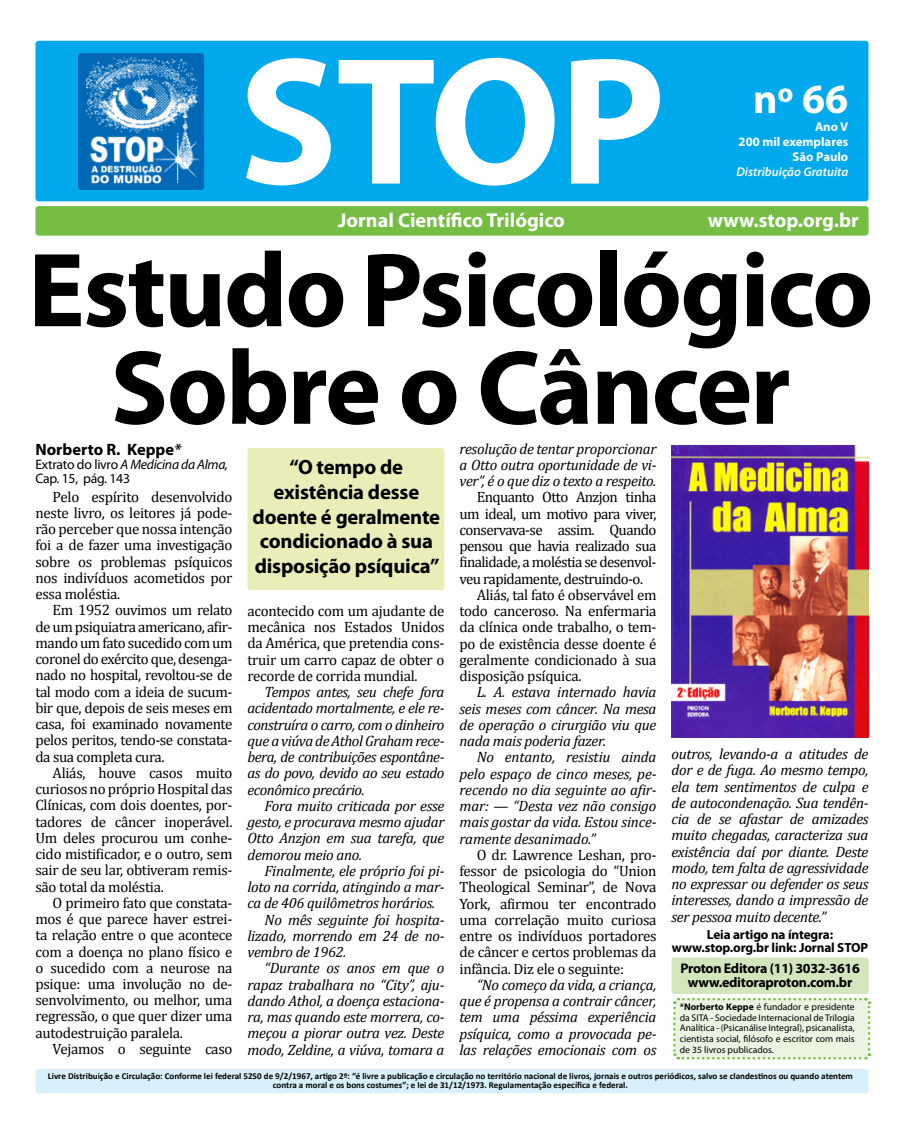
<style>
.page{position:relative;width:904px;height:1134px;background:#fff}
.page>*{position:absolute;margin:0;border:0;box-sizing:border-box;transform-origin:0 0}
.t1{font:700 183.25px "Myriad Pro";color:#fff}
.t2{font:700 106.38px/97.5px "Myriad Pro";letter-spacing:-.02em;color:#000;text-align:center}
.t3{font:700 41.62px "Myriad Pro";color:#fff}
.t4{font:700 20.62px/24.5px "Myriad Pro";letter-spacing:-.01em;color:#000;text-align:center}
.t5{font:700 20.12px "Myriad Pro";color:#fff}
.t6{font:700 16.5px "Myriad Pro";color:#000}
.t7{font:15px/16.2px "Cambria";letter-spacing:-.02em;color:#000;text-align:justify}
.t8{font:italic 15px/16.2px "Cambria";letter-spacing:-.02em;color:#000;text-align:justify}
.t9{font:15px "Cambria";letter-spacing:-.04em;color:#000}
.t10{font:700 14px/14px "Myriad Pro";letter-spacing:-.02em;color:#000;text-align:center}
.t11{font:13.75px/13.8px "Myriad Pro";letter-spacing:-.02em;color:#000}
.t12{font:700 13.25px/13.8px "Myriad Pro";letter-spacing:-.01em;color:#000;text-align:center}
.t13{font:700 12.75px/15px "Myriad Pro";color:#fff;text-align:right}
.t14{font:italic 600 12.75px "Myriad Pro";color:#fff}
.t15{font:9.62px/10.9px "Myriad Pro";color:#000;text-align:justify}
.t16{font:700 9px/9px "Calibri";color:#000;text-align:center}
.s1{font-weight:600;font-style:italic}
.s2{font-style:italic}
.s3{font-weight:600}
.s4{font-weight:700}
</style>
<div class="page">
<div style="left:35px;top:41px;width:833px;height:160px;background:#00a9eb;border-radius:3px"></div>
<div style="left:35px;top:206px;width:833px;height:30px;background:#75bd43;border-radius:3px"></div>
<img style="left:78px;top:55px;width:126px;height:135px">
<div style="left:671px;top:957px;width:197px;height:37px;background:#d1e6bd;border-radius:3px"></div>
<div style="left:247px;top:448px;width:197px;height:142px;background:#e9eeb9;border-radius:3px"></div>
<div style="left:35px;top:1069px;width:833px;height:24px;background:#d7f0fc;border-radius:3px"></div>
<svg style="left:673px;top:997px;width:198px;height:63px;background:#e6f2dc"></svg>
<img style="left:671px;top:445px;width:197px;height:292px">
<h1 class="t1" style="left:239px;top:2px;width:428px">STOP</h1>
<h3 class="t5" style="left:338px;top:207px;width:228px">Jornal Científico Trilógico</h3>
<h3 class="t5" style="left:707px;top:207px;width:152px">www.stop.org.br</h3>
<h3 class="t3" style="left:753px;top:72px;width:97px">nº 66</h3>
<p class="t13" style="left:738px;top:119px;width:111px">Ano V<br>200 mil exemplares<br>São Paulo</p>
<p class="t14" style="left:736px;top:164px;width:113px">Distribuição Gratuita</p>
<h2 class="t2" style="left:28px;top:238px;width:847px">Estudo Psicológico<br>Sobre o Câncer</h2>
<p class="t6" style="left:35px;top:439px;width:147px">Norberto R. Keppe<span class="s1">*</span></p>
<p class="t11" style="left:35px;top:457px;width:194px">Extrato do livro <span class="s2">A Medicina da Alma,<br></span>Cap. 15, pág. 143</p>
<p class="t7" style="left:35px;top:488px;width:198px;text-indent:17px">Pelo espírito desenvolvido neste livro, os leitores já pode&shy;rão perceber que nossa intenção foi a de fazer uma investigação sobre os problemas psíquicos nos indivíduos acometidos por essa moléstia.</p>
<p class="t7" style="left:35px;top:602px;width:198px;text-indent:17px">Em 1952 ouvimos um relato de um psiquiatra americano, afir&shy;mando um fato sucedido com um coronel do exército que, desenga&shy;nado no hospital, revoltou-se de tal modo com a ideia de sucum&shy;bir que, depois de seis meses em casa, foi examinado novamente pelos peritos, tendo-se constata&shy;da sua completa cura.</p>
<p class="t7" style="left:35px;top:764px;width:198px;text-indent:17px">Aliás, houve casos muito curiosos no próprio Hospital das Clínicas, com dois doentes, por&shy;tadores de câncer inoperável.<br>Um deles procurou um conhe&shy;cido mistificador, e o outro, sem sair de seu lar, obtiveram remis&shy;são total da moléstia.</p>
<p class="t7" style="left:35px;top:894px;width:198px;text-indent:17px">O primeiro fato que constata&shy;mos é que parece haver estrei&shy;ta relação entre o que acontece com a doença no plano físico e o sucedido com a neurose na psique: uma involução no de&shy;senvolvimento, ou melhor, uma regressão, o que quer dizer uma autodestruição paralela.</p>
<p class="t7" style="left:53px;top:1041px;width:181px">Vejamos o seguinte caso</p>
<h3 class="t4" style="left:252px;top:454px;width:189px">“O tempo de existência desse doente é geralmente condicionado à sua disposição psíquica”</h3>
<p class="t7" style="left:247px;top:603px;width:198px">acontecido com um ajudante de mecânica nos Estados Unidos da América, que pretendia cons&shy;truir um carro capaz de obter o recorde de corrida mundial.</p>
<p class="t8" style="left:247px;top:683px;width:198px;text-indent:17px">Tempos antes, seu chefe fora acidentado mortalmente, e ele re&shy;construíra o carro, com o dinheiro que a viúva de Athol Graham rece&shy;bera, de contribuições espontâne&shy;as do povo, devido ao seu estado econômico precário.</p>
<p class="t8" style="left:247px;top:797px;width:198px;text-indent:17px">Fora muito criticada por esse gesto, e procurava mesmo ajudar Otto Anzjon em sua tarefa, que demorou meio ano.</p>
<p class="t8" style="left:265px;top:862px;width:181px">Finalmente, ele próprio foi pi-</p>
<p class="t8" style="left:247px;top:878px;width:198px">loto na corrida, atingindo a mar-</p>
<p class="t8" style="left:247px;top:895px;width:189px">ca de 406 quilômetros horários.</p>
<p class="t8" style="left:265px;top:911px;width:181px">No mês seguinte foi hospita-</p>
<p class="t8" style="left:247px;top:927px;width:198px">lizado, morrendo em 24 de no-</p>
<p class="t8" style="left:247px;top:943px;width:100px">vembro de 1962.</p>
<p class="t8" style="left:265px;top:960px;width:181px">“Durante os anos em que o</p>
<p class="t8" style="left:247px;top:976px;width:198px">rapaz trabalhara no “City”, aju-</p>
<p class="t8" style="left:247px;top:992px;width:198px">dando Athol, a doença estaciona-</p>
<p class="t8" style="left:247px;top:1008px;width:198px">ra, mas quando este morrera, co-</p>
<p class="t8" style="left:247px;top:1025px;width:198px">meçou a piorar outra vez. Deste</p>
<p class="t8" style="left:247px;top:1041px;width:198px">modo, Zeldine, a viúva, tomara a</p>
<p class="t8" style="left:459px;top:440px;width:198px">resolução de tentar proporcionar a Otto outra oportunidade de vi&shy;ver”, é o que diz o texto a respeito.</p>
<p class="t9" style="left:476px;top:488px;width:181px">Enquanto Otto Anzjon tinha</p>
<p class="t9" style="left:459px;top:505px;width:198px">um ideal, um motivo para viver,</p>
<p class="t9" style="left:459px;top:521px;width:198px">conservava-se assim. Quando</p>
<p class="t9" style="left:459px;top:537px;width:198px">pensou que havia realizado sua</p>
<p class="t9" style="left:459px;top:553px;width:198px">finalidade, a moléstia se desenvol-</p>
<p class="t9" style="left:459px;top:570px;width:185px">veu rapidamente, destruindo-o.</p>
<p class="t7" style="left:476px;top:586px;width:181px">Aliás, tal fato é observável em</p>
<p class="t7" style="left:459px;top:603px;width:198px">todo canceroso. Na enfermaria</p>
<p class="t7" style="left:459px;top:619px;width:198px">da clínica onde trabalho, o tem-</p>
<p class="t7" style="left:459px;top:635px;width:199px">po de existência desse doente é</p>
<p class="t7" style="left:459px;top:651px;width:198px">geralmente condicionado à sua</p>
<p class="t7" style="left:459px;top:668px;width:123px">disposição psíquica.</p>
<p class="t8" style="left:459px;top:684px;width:198px;text-indent:17px">L. A. estava internado havia seis meses com câncer. Na mesa de operação o cirurgião viu que nada mais poderia fazer.</p>
<p class="t8" style="left:459px;top:749px;width:198px;text-indent:17px">No entanto, resistiu ainda pelo espaço de cinco meses, pe&shy;recendo no dia seguinte ao afir&shy;mar: — “Desta vez não consigo mais gostar da vida. Estou since&shy;ramente desanimado.”</p>
<p class="t7" style="left:459px;top:846px;width:198px;text-indent:17px">O dr. Lawrence Leshan, pro&shy;fessor de psicologia do “Union Theological Seminar”, de Nova York, afirmou ter encontrado uma correlação muito curiosa entre os indivíduos portadores de câncer e certos problemas da infância. Diz ele o seguinte:</p>
<p class="t8" style="left:459px;top:976px;width:198px;text-indent:17px">“No começo da vida, a criança, que é propensa a contrair câncer, tem uma péssima experiência psíquica, como a provocada pe&shy;las relações emocionais com os</p>
<p class="t8" style="left:671px;top:745px;width:198px">outros, levando-a a atitudes de dor e de fuga. Ao mesmo tempo, ela tem sentimentos de culpa e de autocondenação. Sua tendên&shy;cia de se afastar de amizades muito chegadas, caracteriza sua existência daí por diante. Deste modo, tem falta de agressividade no expressar ou defender os seus interesses, dando a impressão de ser pessoa muito decente.”</p>
<p class="t12" style="left:672px;top:927px;width:198px">Leia artigo na íntegra: www.stop.org.br link: Jornal STOP</p>
<p class="t10" style="left:680px;top:961px;width:181px">Proton Editora (11) 3032-3616 www.editoraproton.com.br</p>
<p class="t15" style="left:680px;top:1001px;width:176px"><span class="s3">*</span><span class="s4">Norberto Keppe</span> é fundador e presidente da SITA - Sociedade Internacional de Trilogia Analítica - (Psicanálise Integral), psicanalista, cientista social, filósofo e escritor com mais de 35 livros publicados.</p>
<p class="t16" style="left:48px;top:1071px;width:806px">Livre Distribuição e Circulação: Conforme lei federal 5250 de 9/2/1967, artigo 2º: “é livre a publicação e circulação no território nacional de livros, jornais e outros periódicos, salvo se clandestinos ou quando atentem contra a moral e os bons costumes”; e lei de 31/12/1973. Regulamentação específica e federal.</p>
</div>
